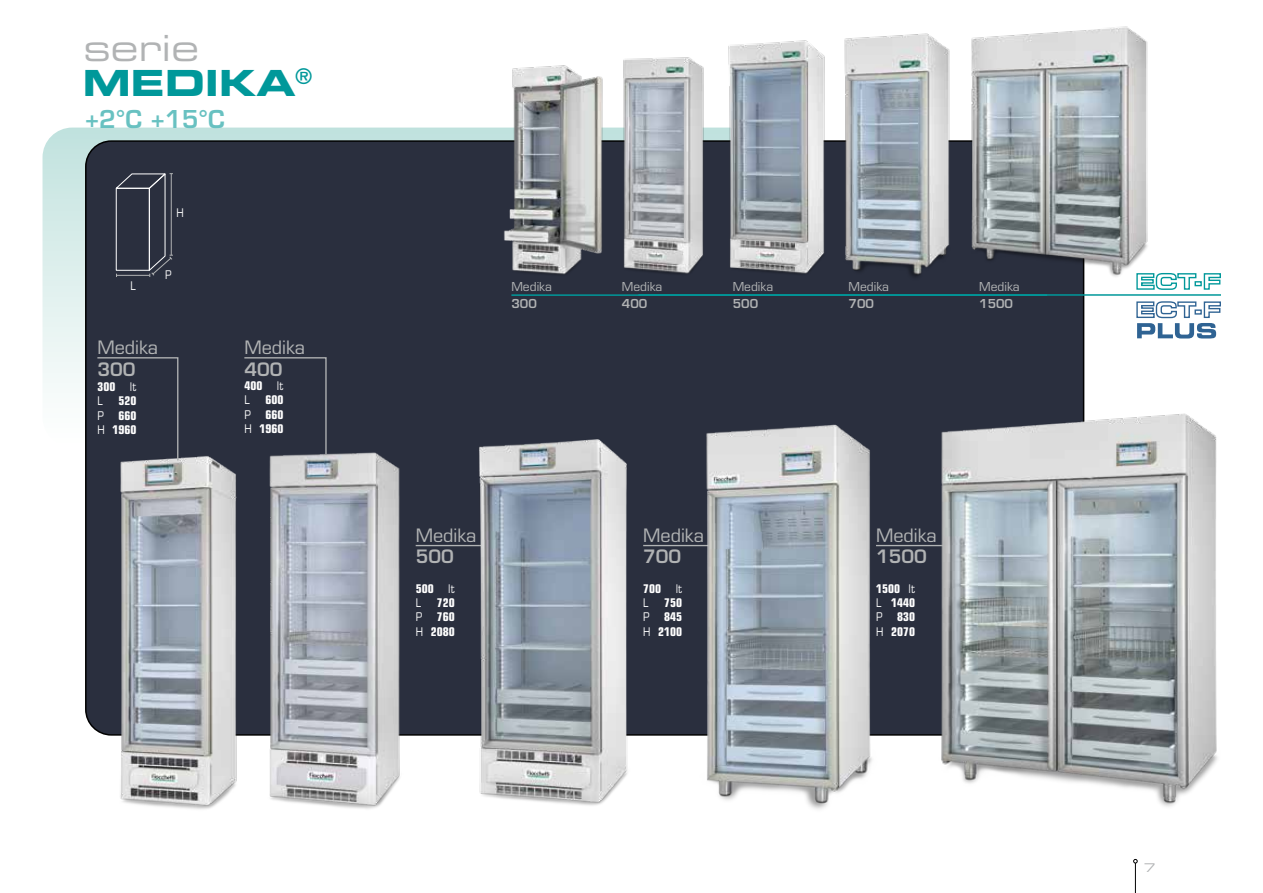
<style>
.page{position:relative;width:1263px;height:893px;background:#fff}
.page>*{position:absolute;margin:0;border:0;box-sizing:border-box;transform-origin:0 0}
.t1{font:36px "Eurostile LT Std Bold Ex 2";color:#00989a}
.t2{font:36px "Eurostile LT Std Ex 2";color:#b1b3b4}
.t3{font:600 24px "Eurostile LT Std";color:#68c1c1}
.t4{font:18px "Eurostile LT Std";color:#b1b3b4}
.t5{font:600 18px "Eurostile LT Std";color:#b1b3b4}
.t6{font:700 condensed 12px/14.4px "Eurostile LT Std";color:#fff;text-align:justify}
.t7{font:12px "Eurostile LT Std";color:#b1b3b4}
.t8{font:600 12px "Eurostile LT Std";color:#b1b3b4}
.t9{font:condensed 12px "Eurostile LT Std";color:#fff}
.t10{font:12px "Eurostile LT Std Ex 2";color:#b1b3b4}
.s1{font-weight:400}
</style>
<div class="page">
<hr style="left:1135px;top:863px;width:1px;height:30px;background:#000">
<svg style="left:1133px;top:859px;width:5px;height:4px"></svg>
<svg style="left:43px;top:128px;width:765px;height:318px"></svg>
<div style="left:86px;top:141px;width:998px;height:594px;background:#2a2f3e;border-radius:26px"></div>
<svg style="left:115px;top:173px;width:58px;height:104px"></svg>
<hr style="left:643px;top:545px;width:106px;height:1px;background:#b1b3b4">
<hr style="left:416px;top:545px;width:106px;height:1px;background:#b1b3b4">
<hr style="left:876px;top:545px;width:106px;height:1px;background:#b1b3b4">
<img style="left:255px;top:452px;width:161px;height:357px">
<img style="left:693px;top:424px;width:191px;height:385px">
<img style="left:470px;top:439px;width:169px;height:367px">
<img style="left:926px;top:399px;width:292px;height:408px">
<hr style="left:511px;top:294px;width:536px;height:2px;background:#00989a">
<img style="left:841px;top:33px;width:114px;height:244px">
<img style="left:721px;top:40px;width:110px;height:234px">
<img style="left:615px;top:57px;width:98px;height:217px">
<img style="left:963px;top:26px;width:185px;height:253px">
<hr style="left:638px;top:294px;width:583px;height:2px;background:#00989a">
<svg style="left:1136px;top:272px;width:85px;height:18px"></svg>
<svg style="left:1136px;top:301px;width:85px;height:37px"></svg>
<img style="left:109px;top:456px;width:134px;height:354px">
<svg style="left:97px;top:357px;width:82px;height:105px"></svg>
<svg style="left:244px;top:357px;width:83px;height:98px"></svg>
<img style="left:499px;top:65px;width:110px;height:210px">
<h1 class="t2" style="left:83px;top:24px;width:117px">serie</h1>
<h1 class="t1" style="left:83px;top:57px;width:231px">MEDIKA<sup>®</sup></h1>
<h2 class="t3" style="left:85px;top:104px;width:141px">+2°C +15°C</h2>
<p class="t9" style="left:176px;top:206px;width:9px">H</p>
<p class="t9" style="left:130px;top:278px;width:7px">L</p>
<p class="t9" style="left:165px;top:267px;width:8px">P</p>
<h3 class="t4" style="left:97px;top:337px;width:62px">Medika</h3>
<h3 class="t5" style="left:97px;top:358px;width:40px">300</h3>
<p class="t6" style="left:97px;top:380px;width:40px">300 <span class="s1">lt<br>L</span></p>
<p class="t6" style="left:97px;top:394px;width:40px;text-indent:21px">520<br><span class="s1">P</span> 660<br><span class="s1">H</span> 1960</p>
<h3 class="t4" style="left:244px;top:337px;width:62px">Medika</h3>
<h3 class="t5" style="left:244px;top:358px;width:40px">400</h3>
<p class="t6" style="left:244px;top:379px;width:40px">400 <span class="s1">lt<br>L</span></p>
<p class="t6" style="left:244px;top:393px;width:40px;text-indent:21px">600<br><span class="s1">P</span> 660<br><span class="s1">H</span> 1960</p>
<p class="t7" style="left:511px;top:280px;width:42px">Medika</p>
<p class="t8" style="left:511px;top:296px;width:27px">300</p>
<p class="t7" style="left:622px;top:280px;width:42px">Medika</p>
<p class="t8" style="left:622px;top:296px;width:27px">400</p>
<p class="t7" style="left:733px;top:280px;width:42px">Medika</p>
<p class="t8" style="left:733px;top:296px;width:27px">500</p>
<p class="t7" style="left:848px;top:280px;width:42px">Medika</p>
<p class="t8" style="left:848px;top:296px;width:27px">700</p>
<p class="t7" style="left:979px;top:280px;width:42px">Medika</p>
<p class="t8" style="left:979px;top:296px;width:35px">1500</p>
<h3 class="t4" style="left:416px;top:524px;width:62px">Medika</h3>
<h3 class="t5" style="left:416px;top:546px;width:40px">500</h3>
<p class="t6" style="left:416px;top:581px;width:40px">500 <span class="s1">lt<br>L</span></p>
<p class="t6" style="left:416px;top:595px;width:40px;text-indent:21px">720<br><span class="s1">P</span> 760<br><span class="s1">H</span> 2080</p>
<h3 class="t4" style="left:643px;top:524px;width:62px">Medika</h3>
<h3 class="t5" style="left:643px;top:546px;width:40px">700</h3>
<p class="t6" style="left:643px;top:581px;width:40px">700 <span class="s1">lt<br>L</span></p>
<p class="t6" style="left:643px;top:595px;width:40px;text-indent:21px">750<br><span class="s1">P</span> 845<br><span class="s1">H</span> 2100</p>
<h3 class="t4" style="left:876px;top:524px;width:62px">Medika</h3>
<h3 class="t5" style="left:876px;top:546px;width:52px">1500</h3>
<p class="t6" style="left:876px;top:581px;width:40px">1500 <span class="s1">lt L</span> 1440<br><span class="s1">P</span> 830<br><span class="s1">H</span> 2070</p>
<p class="t10" style="left:1144px;top:860px;width:13px">7</p>
</div>
